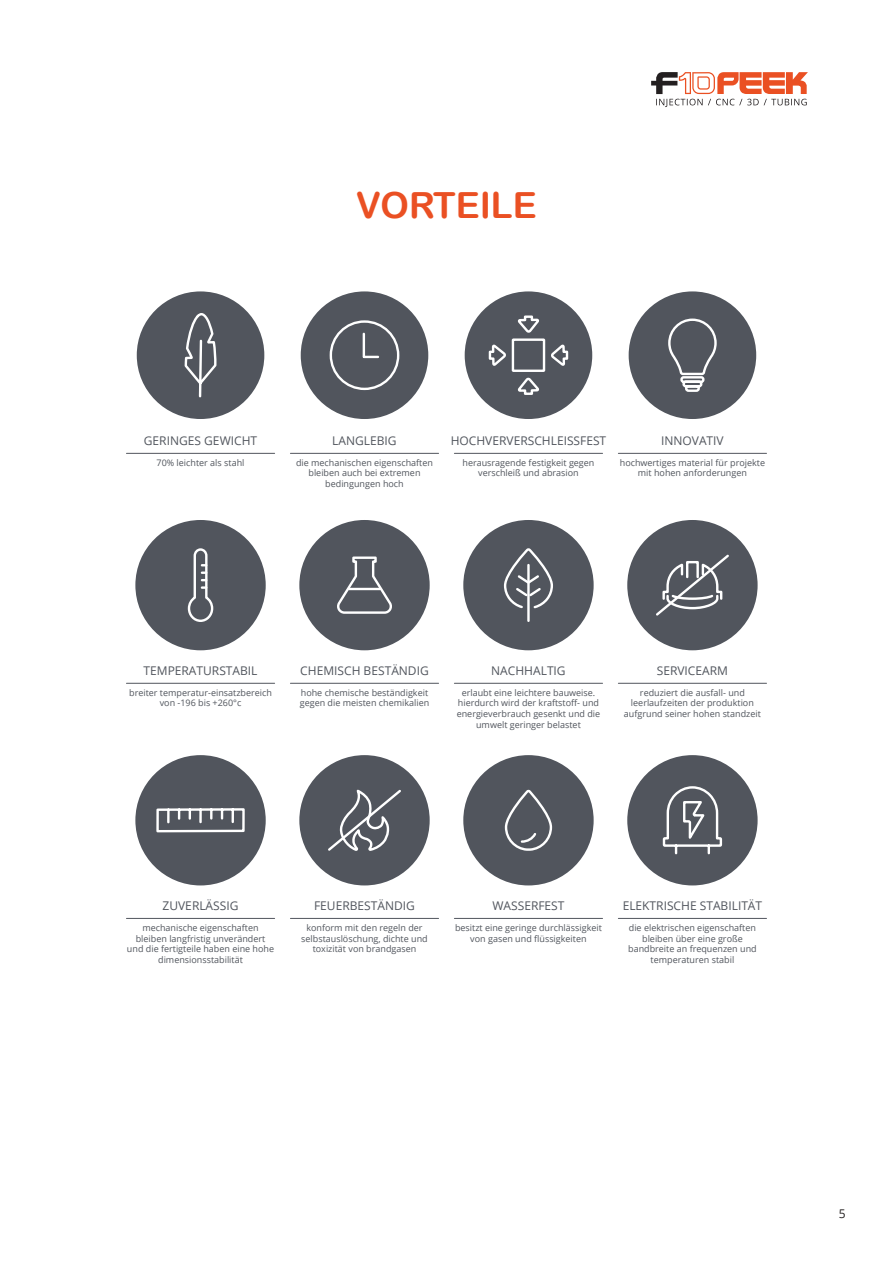
<style>
.page{position:relative;width:893px;height:1263px;background:#fff}
.page>*{position:absolute;margin:0;border:0;box-sizing:border-box;transform-origin:0 0}
.t1{font:36px "Arial Rounded MT Bold";color:#ea5023}
.t2{font:12px "Open Sans";color:#51555d}
.t3{font:12px "Open Sans";color:#231f20}
.t4{font:9px/10.8px "Open Sans";color:#51555d;text-align:center}
</style>
<div class="page">
<div style="left:299px;top:520px;width:131px;height:130px;background:#51555d;border-radius:50%"></div>
<svg style="left:337px;top:556px;width:55px;height:58px"></svg>
<hr style="left:349px;top:588px;width:31px;height:2px;background:#fff">
<hr style="left:290px;top:683px;width:149px;height:1px;background:#51555d">
<div style="left:299px;top:755px;width:131px;height:130px;background:#51555d;border-radius:50%"></div>
<svg style="left:328px;top:789px;width:73px;height:62px"></svg>
<hr style="left:290px;top:918px;width:149px;height:1px;background:#51555d">
<div style="left:301px;top:291px;width:127px;height:128px;background:#51555d;border-radius:50%"></div>
<div style="left:330px;top:320px;width:69px;height:70px;border:2px solid #fff;border-radius:50%"></div>
<hr style="left:363px;top:334px;width:2px;height:22px;background:#fff">
<svg style="left:364px;top:356px;width:14px;height:2px"></svg>
<hr style="left:290px;top:453px;width:149px;height:1px;background:#51555d">
<div style="left:135px;top:520px;width:131px;height:130px;background:#51555d;border-radius:50%"></div>
<svg style="left:187px;top:548px;width:27px;height:74px"></svg>
<hr style="left:126px;top:683px;width:149px;height:1px;background:#51555d">
<div style="left:135px;top:755px;width:131px;height:130px;background:#51555d;border-radius:50%"></div>
<svg style="left:156px;top:808px;width:89px;height:25px"></svg>
<hr style="left:126px;top:918px;width:149px;height:1px;background:#51555d">
<div style="left:137px;top:291px;width:127px;height:128px;background:#51555d;border-radius:50%"></div>
<hr style="left:126px;top:453px;width:149px;height:1px;background:#51555d">
<svg style="left:184px;top:313px;width:33px;height:85px"></svg>
<div style="left:463px;top:520px;width:131px;height:130px;background:#51555d;border-radius:50%"></div>
<hr style="left:527px;top:565px;width:3px;height:56px;background:#fff">
<hr style="left:454px;top:683px;width:149px;height:1px;background:#51555d">
<div style="left:463px;top:755px;width:131px;height:130px;background:#51555d;border-radius:50%"></div>
<svg style="left:504px;top:789px;width:49px;height:62px"></svg>
<hr style="left:454px;top:918px;width:149px;height:1px;background:#51555d">
<div style="left:465px;top:291px;width:127px;height:128px;background:#51555d;border-radius:50%"></div>
<hr style="left:454px;top:453px;width:149px;height:1px;background:#51555d">
<svg style="left:488px;top:291px;width:81px;height:319px"></svg>
<div style="left:627px;top:520px;width:131px;height:130px;background:#51555d;border-radius:50%"></div>
<svg style="left:656px;top:554px;width:73px;height:62px"></svg>
<hr style="left:618px;top:683px;width:148px;height:1px;background:#51555d">
<div style="left:627px;top:755px;width:131px;height:130px;background:#51555d;border-radius:50%"></div>
<hr style="left:618px;top:918px;width:148px;height:1px;background:#51555d">
<div style="left:629px;top:291px;width:127px;height:128px;background:#51555d;border-radius:50%"></div>
<svg style="left:668px;top:318px;width:49px;height:74px"></svg>
<hr style="left:618px;top:453px;width:148px;height:1px;background:#51555d">
<svg style="left:662px;top:786px;width:61px;height:69px"></svg>
<svg style="left:651px;top:72px;width:157px;height:35px"></svg>
<h1 class="t1" style="left:356px;top:184px;width:182px">VORTEILE</h1>
<h2 class="t2" style="left:144px;top:432px;width:115px">GERINGES GEWICHT</h2>
<p class="t4" style="left:157px;top:457px;width:89px">70% leichter als stahl</p>
<h2 class="t2" style="left:332px;top:432px;width:66px">LANGLEBIG</h2>
<p class="t4" style="left:296px;top:457px;width:138px">die mechanischen eigenschaften bleiben auch bei extremen bedingungen hoch</p>
<h2 class="t2" style="left:451px;top:432px;width:157px">HOCHVERVERSCHLEISSFEST</h2>
<p class="t4" style="left:462px;top:457px;width:133px">herausragende festigkeit gegen verschleiß und abrasion</p>
<h2 class="t2" style="left:661px;top:432px;width:64px">INNOVATIV</h2>
<p class="t4" style="left:620px;top:457px;width:147px">hochwertiges material für projekte mit hohen anforderungen</p>
<h2 class="t2" style="left:144px;top:662px;width:116px">TEMPERATURSTABIL</h2>
<p class="t4" style="left:129px;top:687px;width:144px">breiter temperatur-einsatzbereich von -196 bis +260°c</p>
<h2 class="t2" style="left:300px;top:662px;width:130px">CHEMISCH BESTÄNDIG</h2>
<p class="t4" style="left:300px;top:687px;width:131px;text-align:left">hohe chemische beständigkeit gegen die meisten chemikalien</p>
<h2 class="t2" style="left:491px;top:662px;width:76px">NACHHALTIG</h2>
<p class="t4" style="left:457px;top:687px;width:145px">erlaubt eine leichtere bauweise. hierdurch wird der kraftstoff- und energieverbrauch gesenkt und die umwelt geringer belastet</p>
<h2 class="t2" style="left:657px;top:662px;width:73px">SERVICEARM</h2>
<p class="t4" style="left:624px;top:687px;width:138px">reduziert die ausfall- und leerlaufzeiten der produktion aufgrund seiner hohen standzeit</p>
<h2 class="t2" style="left:163px;top:897px;width:77px">ZUVERLÄSSIG</h2>
<p class="t4" style="left:127px;top:922px;width:149px">mechanische eigenschaften bleiben langfristig unverändert und die fertigteile haben eine hohe dimensionsstabilität</p>
<h2 class="t2" style="left:314px;top:897px;width:102px">FEUERBESTÄNDIG</h2>
<p class="t4" style="left:301px;top:922px;width:128px">konform mit den regeln der selbstauslöschung, dichte und toxizität von brandgasen</p>
<h2 class="t2" style="left:492px;top:897px;width:74px">WASSERFEST</h2>
<p class="t4" style="left:455px;top:922px;width:148px">besitzt eine geringe durchlässigkeit von gasen und flüssigkeiten</p>
<h2 class="t2" style="left:623px;top:897px;width:141px">ELEKTRISCHE STABILITÄT</h2>
<p class="t4" style="left:628px;top:922px;width:130px">die elektrischen eigenschaften bleiben über eine große bandbreite an frequenzen und temperaturen stabil</p>
<h2 class="t3" style="left:839px;top:1205px;width:8px">5</h2>
</div>
